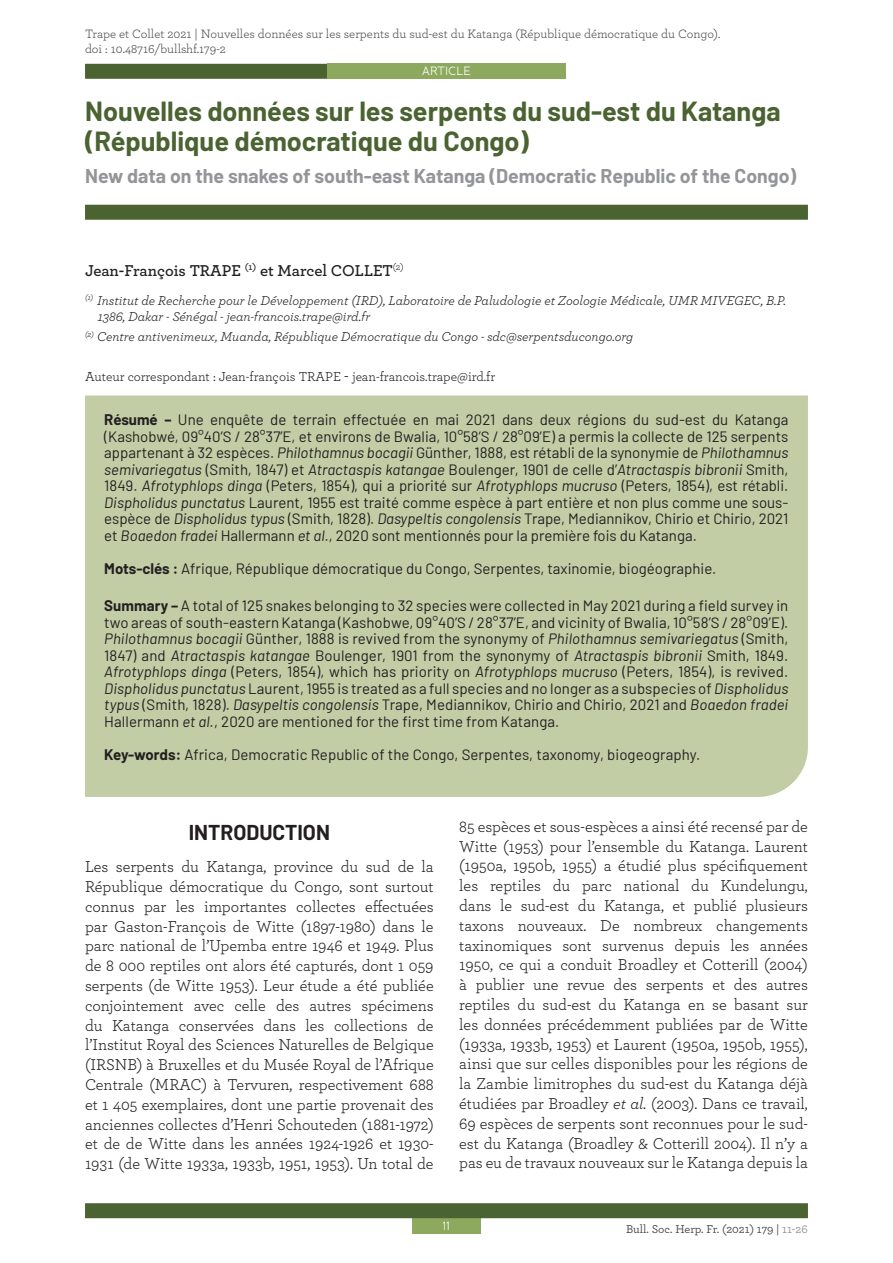
<style>
.page{position:relative;width:893px;height:1263px;background:#fff}
.page>*{position:absolute;margin:0;border:0;box-sizing:border-box;transform-origin:0 0}
.Titre_intro{font:700 27px/30px "Barlow";color:#4a6331}
.Article_-_Titre{font:700 21px "Barlow";color:#231f20}
.Titre_intro_-_Trad{font:700 19.5px "Barlow";color:#939598}
.Article_-_Texte{font:16.5px/19.8px "Archer";color:#231f20;text-align:justify}
.Auteurs{font:600 16.5px "Archer";color:#231f20}
.Txt_Abstract_fr{font:15px/16.5px "Barlow";color:#231f20;text-align:justify}
.Txt_Abstract_en{font:15px/16.5px "Barlow";letter-spacing:.005em;color:#231f20;text-align:justify}
.Annotations_Intro{font:italic 13.5px/16.2px "Archer";color:#231f20}
.Annotations_Intro-2{font:13.5px "Archer";color:#231f20}
.t1{font:12.75px/15px "Archer";color:#4b4c4d}
.t2{font:500 12px "Archer";color:#4b4c4d}
.t3{font:12px "Banda";letter-spacing:-.01em;color:#fff}
.s1{font-size:16.5px}
.s2{font-weight:700}
.s3{font-style:italic}
.s4{color:#939598}
</style>
<div class="page">
<div style="left:412px;top:1218px;width:68px;height:15px;background:#8da95e"></div>
<div style="left:85px;top:1203px;width:723px;height:15px;background:#4a6331"></div>
<div style="left:85px;top:64px;width:457px;height:15px;background:#4a6331"></div>
<div style="left:327px;top:64px;width:239px;height:15px;background:#8da95e"></div>
<div style="left:85px;top:205px;width:723px;height:15px;background:#4a6331"></div>
<div style="left:85px;top:395px;width:723px;height:402px;background:#c2cda6"></div>
<p class="t1" style="left:85px;top:26px;width:637px">Trape et Collet 2021 | Nouvelles données sur les serpents du sud-est du Katanga (République démocratique du Congo). doi : 10.48716/bullshf.179-2</p>
<p class="t3" style="left:422px;top:64px;width:51px">ARTICLE</p>
<p class="Titre_intro" style="left:85px;top:94px;width:697px">Nouvelles données sur les serpents du sud-est du Katanga (République démocratique du Congo)</p>
<p class="Titre_intro_-_Trad" style="left:85px;top:162px;width:713px">New data on the snakes of south-east Katanga (Democratic Republic of the Congo)</p>
<p class="Auteurs" style="left:85px;top:258px;width:320px">Jean-François TRAPE <sup>(1)</sup> et Marcel COLLET<sup>(2)</sup></p>
<p class="Annotations_Intro" style="left:98px;top:291px;width:690px;text-indent:-13px"><sup>(1)</sup> Institut de Recherche pour le Développement (IRD), Laboratoire de Paludologie et Zoologie Médicale, UMR MIVEGEC, B.P.<br>1386, Dakar - Sénégal - jean-francois.trape@ird.fr</p>
<p class="Annotations_Intro" style="left:85px;top:328px;width:550px"><sup>(2)</sup> Centre antivenimeux, Muanda, République Démocratique du Congo - sdc@serpentsducongo.org</p>
<p class="Annotations_Intro-2" style="left:85px;top:368px;width:412px">Auteur correspondant : Jean-françois TRAPE <span class="s1">-</span> jean-francois.trape@ird.fr</p>
<p class="Txt_Abstract_fr" style="left:104px;top:410px;width:686px"><span class="s2">Résumé –</span> Une enquête de terrain effectuée en mai 2021 dans deux régions du sud-est du Katanga (Kashobwé, 09°40’S / 28°37’E, et environs de Bwalia, 10°58’S / 28°09’E) a permis la collecte de 125 serpents appartenant à 32 espèces. <span class="s3">Philothamnus bocagii</span> Günther, 1888, est rétabli de la synonymie de <span class="s3">Philothamnus semivariegatus</span> (Smith, 1847) et <span class="s3">Atractaspis katangae</span> Boulenger, 1901 de celle d’<span class="s3">Atractaspis bibronii</span> Smith, 1849. <span class="s3">Afrotyphlops dinga</span> (Peters, 1854), qui a priorité sur <span class="s3">Afrotyphlops mucruso</span> (Peters, 1854), est rétabli.<br><span class="s3">Dispholidus punctatus</span> Laurent, 1955 est traité comme espèce à part entière et non plus comme une sous&shy;espèce de <span class="s3">Dispholidus typus</span> (Smith, 1828). <span class="s3">Dasypeltis congolensis</span> Trape, Mediannikov, Chirio et Chirio, 2021 et <span class="s3">Boaedon fradei</span> Hallermann <span class="s3">et al.</span>, 2020 sont mentionnés pour la première fois du Katanga.</p>
<p class="Txt_Abstract_fr" style="left:104px;top:559px;width:613px"><span class="s2">Mots-clés :</span> Afrique, République démocratique du Congo, Serpentes, taxinomie, biogéographie.</p>
<p class="Txt_Abstract_en" style="left:104px;top:596px;width:686px"><span class="s2">Summary –</span> A total of 125 snakes belonging to 32 species were collected in May 2021 during a field survey in two areas of south-eastern Katanga (Kashobwe, 09°40’S / 28°37’E, and vicinity of Bwalia, 10°58’S / 28°09’E).<br><span class="s3">Philothamnus bocagii</span> Günther, 1888 is revived from the synonymy of <span class="s3">Philothamnus semivariegatus</span> (Smith, 1847) and <span class="s3">Atractaspis katangae</span> Boulenger, 1901 from the synonymy of <span class="s3">Atractaspis bibronii</span> Smith, 1849.<br><span class="s3">Afrotyphlops dinga</span> (Peters, 1854), which has priority on <span class="s3">Afrotyphlops mucruso</span> (Peters, 1854), is revived.<br><span class="s3">Dispholidus punctatus</span> Laurent, 1955 is treated as a full species and no longer as a subspecies of <span class="s3">Dispholidus typus</span> (Smith, 1828). <span class="s3">Dasypeltis congolensis</span> Trape, Mediannikov, Chirio and Chirio, 2021 and <span class="s3">Boaedon fradei </span>Hallermann <span class="s3">et al.</span>, 2020 are mentioned for the first time from Katanga.</p>
<p class="Txt_Abstract_en" style="left:104px;top:745px;width:598px"><span class="s2">Key-words:</span> Africa, Democratic Republic of the Congo, Serpentes, taxonomy, biogeography.</p>
<p class="Article_-_Titre" style="left:189px;top:816px;width:143px">INTRODUCTION</p>
<p class="Article_-_Texte" style="left:85px;top:856px;width:350px">Les serpents du Katanga, province du sud de la République démocratique du Congo, sont surtout connus par les importantes collectes effectuées par Gaston-François de Witte (1897-1980) dans le parc national de l’Upemba entre 1946 et 1949. Plus de 8 000 reptiles ont alors été capturés, dont 1 059 serpents (de Witte 1953). Leur étude a été publiée conjointement avec celle des autres spécimens du Katanga conservées dans les collections de l’Institut Royal des Sciences Naturelles de Belgique (IRSNB) à Bruxelles et du Musée Royal de l’Afrique Centrale (MRAC) à Tervuren, respectivement 688 et 1 405 exemplaires, dont une partie provenait des anciennes collectes d’Henri Schouteden (1881-1972) et de de Witte dans les années 1924-1926 et 1930- 1931 (de Witte 1933a, 1933b, 1951, 1953). Un total de</p>
<p class="Article_-_Texte" style="left:459px;top:816px;width:350px">85 espèces et sous-espèces a ainsi été recensé par de Witte (1953) pour l’ensemble du Katanga. Laurent (1950a, 1950b, 1955) a étudié plus spécifiquement les reptiles du parc national du Kundelungu, dans le sud-est du Katanga, et publié plusieurs taxons nouveaux. De nombreux changements taxinomiques sont survenus depuis les années 1950, ce qui a conduit Broadley et Cotterill (2004) à publier une revue des serpents et des autres reptiles du sud-est du Katanga en se basant sur les données précédemment publiées par de Witte (1933a, 1933b, 1953) et Laurent (1950a, 1950b, 1955), ainsi que sur celles disponibles pour les régions de la Zambie limitrophes du sud-est du Katanga déjà étudiées par Broadley <span class="s3">et al.</span> (2003). Dans ce travail, 69 espèces de serpents sont reconnues pour le sud&shy;est du Katanga (Broadley &amp; Cotterill 2004). Il n’y a pas eu de travaux nouveaux sur le Katanga depuis la</p>
<p class="t3" style="left:443px;top:1218px;width:9px">11</p>
<p class="t2" style="left:626px;top:1220px;width:183px">Bull. Soc. Herp. Fr. (2021) 179 | <span class="s4">11-26</span></p>
</div>
